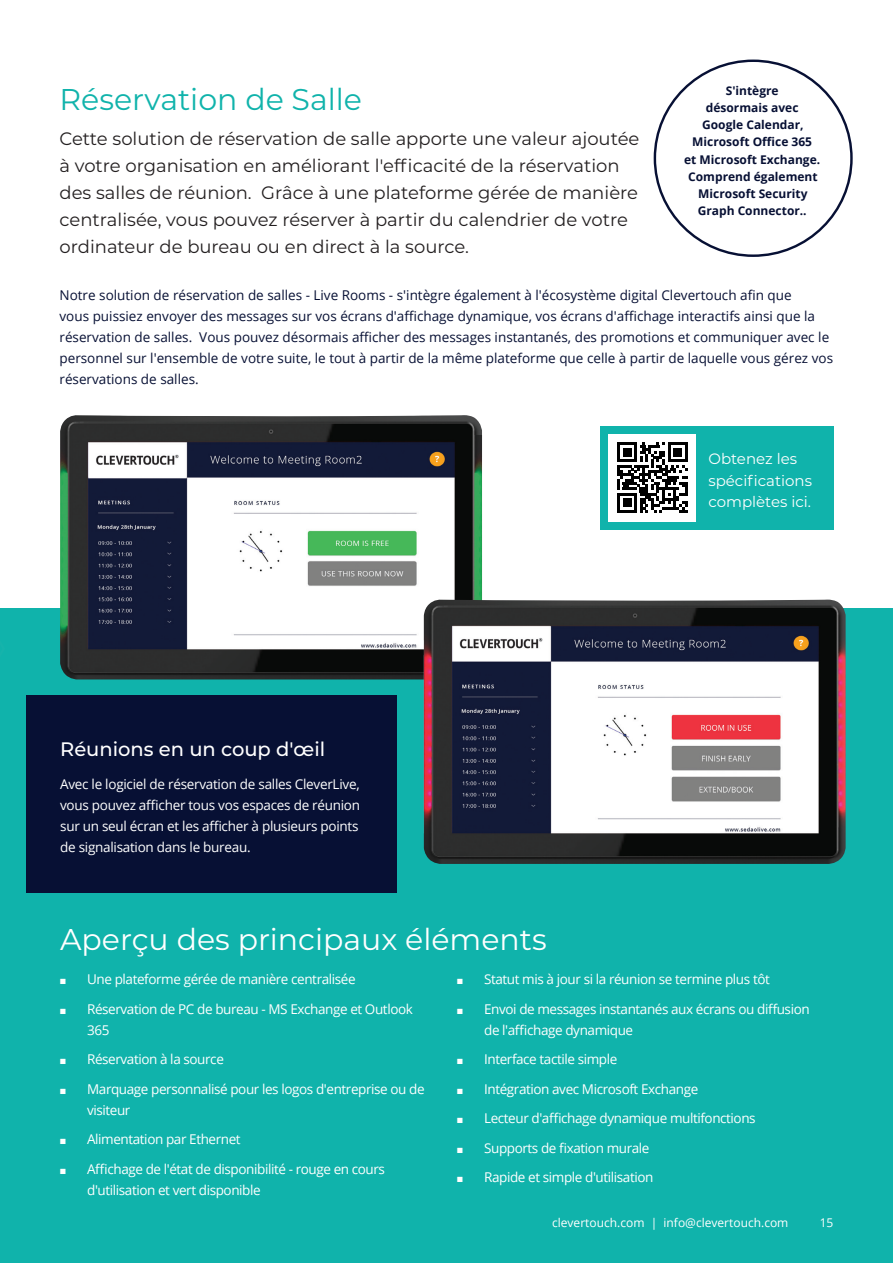
<style>
.page{position:relative;width:893px;height:1263px;background:#fff}
.page>*{position:absolute;margin:0;border:0;box-sizing:border-box;transform-origin:0 0}
.Title_White{font:30px "Montserrat";color:#fff}
.Title_Blue{font:30px "Montserrat";color:#10b3ab}
.Body_Copy{font:500 19.5px "Montserrat";color:#fff}
.Intro_Paragraph_Black{font:18px/27px "Montserrat";color:#231f20}
.t1{font:15px/21.3px "Montserrat";color:#fff}
.Body_Copy-2{font:13.5px/21px "Open Sans";letter-spacing:-.03em;color:#fff}
.Body_Copy-3{font:13.5px/21px "Open Sans";color:#071034}
.Intro_Paragraph_Black-2{font:700 12px/17.2px "Open Sans";color:#071034;text-align:center}
.t2{font:12px "Open Sans";color:#fff}
</style>
<div class="page">
<div style="left:0;top:608px;width:893px;height:655px;background:#10b3ab"></div>
<img style="left:60px;top:415px;width:422px;height:265px">
<img style="left:424px;top:599px;width:422px;height:265px">
<div style="left:600px;top:426px;width:233px;height:103px;background:#10b3ab"></div>
<div style="left:608px;top:434px;width:88px;height:87px;background:#fff"></div>
<svg style="left:617px;top:442px;width:70px;height:71px"></svg>
<hr style="left:617px;top:510px;width:20px;height:3px;background:#000">
<div style="left:623px;top:499px;width:8px;height:8px;background:#000"></div>
<div style="left:26px;top:696px;width:370px;height:197px;background:#071034"></div>
<p class="Intro_Paragraph_Black-2" style="left:684px;top:81px;width:137px">S'intègre<br>désormais avec<br>Google Calendar,<br>Microsoft Office 365<br>et Microsoft Exchange.<br>Comprend également<br>Microsoft Security<br>Graph Connector..</p>
<p class="Title_Blue" style="left:60px;top:79px;width:304px">Réservation de Salle</p>
<p class="Intro_Paragraph_Black" style="left:60px;top:125px;width:581px">Cette solution de réservation de salle apporte une valeur ajoutée à votre organisation en améliorant l'efficacité de la réservation des salles de réunion. Grâce à une plateforme gérée de manière centralisée, vous pouvez réserver à partir du calendrier de votre ordinateur de bureau ou en direct à la source.</p>
<p class="Body_Copy-3" style="left:60px;top:284px;width:775px">Notre solution de réservation de salles - Live Rooms - s'intègre également à l'écosystème digital Clevertouch afin que<br>vous puissiez envoyer des messages sur vos écrans d'affichage dynamique, vos écrans d'affichage interactifs ainsi que la réservation de salles. Vous pouvez désormais afficher des messages instantanés, des promotions et communiquer avec le personnel sur l'ensemble de votre suite, le tout à partir de la même plateforme que celle à partir de laquelle vous gérez vos réservations de salles.</p>
<p class="Body_Copy" style="left:60px;top:735px;width:267px">Réunions en un coup d'œil</p>
<p class="Body_Copy-2" style="left:60px;top:773px;width:301px;text-align:justify">Avec le logiciel de réservation de salles CleverLive, vous pouvez afficher tous vos espaces de réunion sur un seul écran et les afficher à plusieurs points de signalisation dans le bureau.</p>
<p class="t1" style="left:708px;top:448px;width:105px">Obtenez les spécifications complètes ici.</p>
<p class="Title_White" style="left:60px;top:919px;width:488px">Aperçu des principaux éléments</p>
<p class="Body_Copy-2" style="left:60px;top:969px;width:297px">■ Une plateforme gérée de manière centralisée</p>
<p class="Body_Copy-2" style="left:87px;top:998px;width:327px;text-indent:-27px">■ Réservation de PC de bureau - MS Exchange et Outlook<br>365</p>
<p class="Body_Copy-2" style="left:60px;top:1049px;width:165px">■ Réservation à la source</p>
<p class="Body_Copy-2" style="left:87px;top:1078px;width:339px;text-indent:-27px">■ Marquage personnalisé pour les logos d'entreprise ou de visiteur</p>
<p class="Body_Copy-2" style="left:60px;top:1129px;width:182px">■ Alimentation par Ethernet</p>
<p class="Body_Copy-2" style="left:87px;top:1158px;width:299px;text-indent:-27px">■ Affichage de l'état de disponibilité - rouge en cours d'utilisation et vert disponible</p>
<p class="Body_Copy-2" style="left:457px;top:969px;width:314px">■ Statut mis à jour si la réunion se termine plus tôt</p>
<p class="Body_Copy-2" style="left:484px;top:998px;width:327px;text-indent:-27px">■ Envoi de messages instantanés aux écrans ou diffusion de l'affichage dynamique</p>
<p class="Body_Copy-2" style="left:457px;top:1049px;width:162px">■ Interface tactile simple</p>
<p class="Body_Copy-2" style="left:457px;top:1078px;width:243px">■ Intégration avec Microsoft Exchange</p>
<p class="Body_Copy-2" style="left:457px;top:1108px;width:300px">■ Lecteur d'affichage dynamique multifonctions</p>
<p class="Body_Copy-2" style="left:457px;top:1137px;width:194px">■ Supports de fixation murale</p>
<p class="Body_Copy-2" style="left:457px;top:1167px;width:198px">■ Rapide et simple d'utilisation</p>
<p class="t2" style="left:552px;top:1214px;width:238px">clevertouch.com | info@clevertouch.com</p>
<p class="t2" style="left:820px;top:1214px;width:15px">15</p>
</div>
